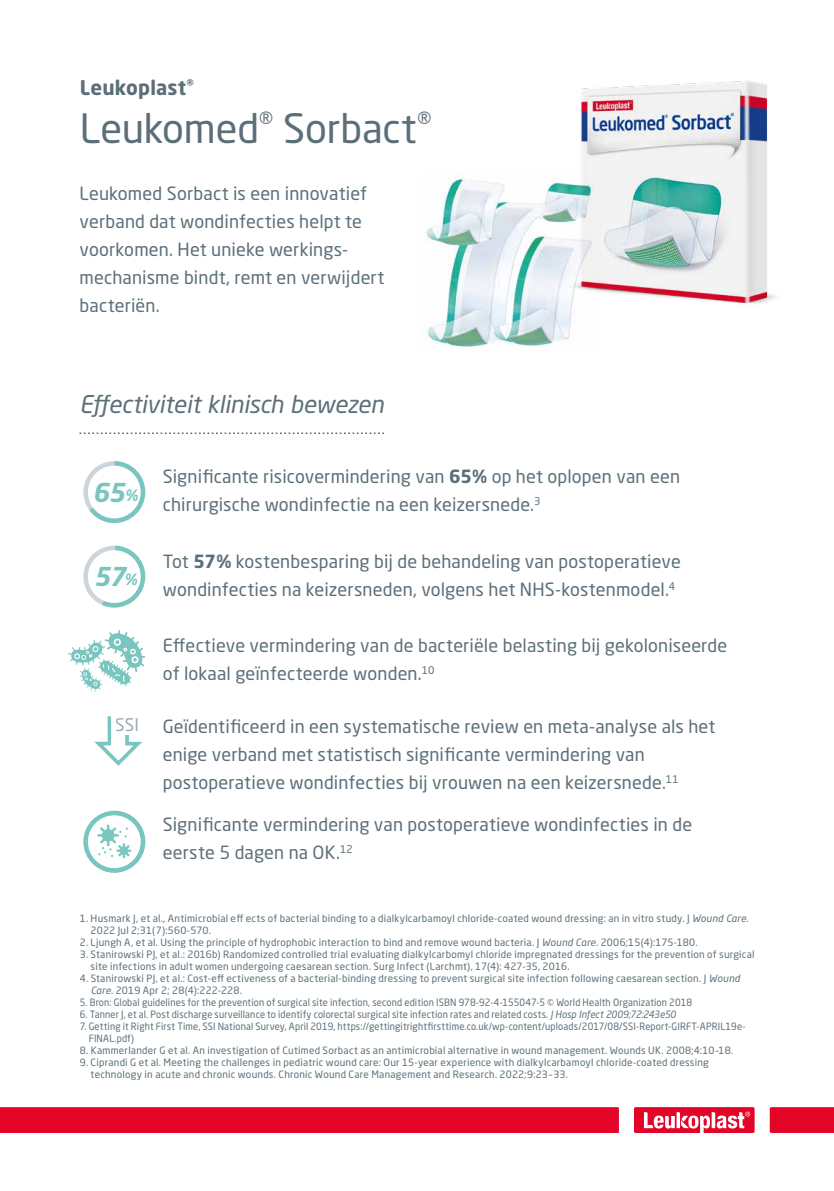
<style>
.page{position:relative;width:834px;height:1191px;background:#fff}
.page>*{position:absolute;margin:0;border:0;box-sizing:border-box;transform-origin:0 0}
.t1{font:40px "Neo Sans W1 G";letter-spacing:-.005em;color:#5c6f79}
.t2{font:italic 700 25.8px "Neo Sans W1 G";color:#79c6c0}
.t3{font:italic 24px "Neo Sans W1 G";letter-spacing:-.01em;color:#5c6f79}
.t4{font:700 20px "Neo Sans W1 G";letter-spacing:.01em;color:#5c6f79}
.t5{font:18px/28px "Neo Sans W1 G";letter-spacing:.005em;color:#5c6f79}
.t6{font:17.2px "Neo Sans W1 G";color:#9da9b1}
.t7{font:10.4px "Neo Sans W1 G";color:#5c6f79}
.t8{font:10px/12px "Neo Sans W1 G";letter-spacing:.02em;color:#5c6f79}
.t9{font:10px/12px "Neo Sans W1 G";letter-spacing:.02em;color:#5c6f79;scale:.94 1}
.s1{font-size:15.4px}
.s2{font-weight:700}
.s3{font-style:italic}
</style>
<div class="page">
<svg style="left:80px;top:432px;width:304px;height:2px"></svg>
<div style="left:83px;top:545px;width:62px;height:62px;background:#cdd5da;border-radius:50%"></div>
<svg style="left:102px;top:545px;width:43px;height:62px"></svg>
<div style="left:88px;top:550px;width:53px;height:53px;background:#fff;border-radius:50%"></div>
<div style="left:83px;top:461px;width:62px;height:62px;background:#cdd5da;border-radius:50%"></div>
<svg style="left:89px;top:461px;width:56px;height:62px"></svg>
<div style="left:88px;top:466px;width:53px;height:52px;background:#fff;border-radius:50%"></div>
<svg style="left:68px;top:630px;width:78px;height:62px"></svg>
<svg style="left:94px;top:716px;width:48px;height:50px"></svg>
<div style="left:114px;top:715px;width:31px;height:20px;background:#fff"></div>
<div style="left:111px;top:714px;width:5px;height:35px;background:#fff"></div>
<img style="left:581px;top:80px;width:195px;height:224px">
<img style="left:426px;top:172px;width:174px;height:175px">
<div style="left:0;top:1107px;width:618px;height:26px;background:#e40428"></div>
<div style="left:769px;top:1107px;width:64px;height:26px;background:#e40428"></div>
<svg style="left:634px;top:1107px;width:120px;height:26px"></svg>
<svg style="left:83px;top:810px;width:63px;height:63px"></svg>
<h3 class="t4" style="left:80px;top:74px;width:115px">Leukoplast<sup>®</sup></h3>
<h1 class="t1" style="left:80px;top:103px;width:353px">Leukomed<sup>®</sup> Sorbact<sup>®</sup></h1>
<h3 class="t5" style="left:80px;top:179px;width:306px">Leukomed Sorbact is een innovatief verband dat wondinfecties helpt te voorkomen. Het unieke werkings&shy;mechanisme bindt, remt en verwijdert bacteriën.</h3>
<h3 class="t3" style="left:80px;top:389px;width:306px">Effectiviteit klinisch bewezen</h3>
<h2 class="t2" style="left:92px;top:476px;width:47px">65<span class="s1">%</span></h2>
<h2 class="t2" style="left:94px;top:560px;width:45px">57<span class="s1">%</span></h2>
<h3 class="t6" style="left:115px;top:714px;width:25px">SSI</h3>
<h3 class="t5" style="left:163px;top:462px;width:518px">Significante risicovermindering van <span class="s2">65%</span> op het oplopen van een chirurgische wondinfectie na een keizersnede.</h3>
<p class="t7" style="left:534px;top:495px;width:8px">3</p>
<h3 class="t5" style="left:163px;top:547px;width:519px">Tot <span class="s2">57%</span> kostenbesparing bij de behandeling van postoperatieve wondinfecties na keizersneden, volgens het NHS-kostenmodel.</h3>
<p class="t7" style="left:668px;top:579px;width:8px">4</p>
<h3 class="t5" style="left:163px;top:631px;width:566px">Effectieve vermindering van de bacteriële belasting bij gekoloniseerde of lokaal geïnfecteerde wonden.<sup>10</sup></h3>
<h3 class="t5" style="left:163px;top:712px;width:554px">Geïdentificeerd in een systematische review en meta-analyse als het enige verband met statistisch significante vermindering van postoperatieve wondinfecties bij vrouwen na een keizersnede.<sup>11</sup></h3>
<h3 class="t5" style="left:163px;top:810px;width:531px">Significante vermindering van postoperatieve wondinfecties in de eerste 5 dagen na OK.<sup>12</sup></h3>
<p class="t8" style="left:91px;top:911px;width:659px;text-indent:-11px">1. Husmark J, et al., Antimicrobial eff ects of bacterial binding to a dialkylcarbamoyl chloride-coated wound dressing: an in vitro study. J <span class="s3">Wound Care</span>.<br>2022 Jul 2;31(7):560-570.</p>
<p class="t8" style="left:80px;top:935px;width:619px">2. Ljungh A, et al. Using the principle of hydrophobic interaction to bind and remove wound bacteria. J <span class="s3">Wound Care</span>. 2006;15(4):175-180.</p>
<p class="t8" style="left:91px;top:947px;width:665px;text-indent:-11px">3. Stanirowski PJ, et al.: 2016b) Randomized controlled trial evaluating dialkylcarbomyl chloride impregnated dressings for the prevention of surgical site infections in adult women undergoing caesarean section. Surg Infect (Larchmt), 17(4): 427-35, 2016.</p>
<p class="t8" style="left:91px;top:971px;width:650px;text-indent:-11px">4. Stanirowski PJ, et al.: Cost-eff ectiveness of a bacterial-binding dressing to prevent surgical site infection following caesarean section. J <span class="s3">Wound<br>Care</span>. 2019 Apr 2; 28(4):222-228.</p>
<p class="t9" style="left:80px;top:995px;width:653px">5. Bron: Global guidelines for the prevention of surgical site infection, second edition ISBN 978-92-4-155047-5 © World Health Organization 2018</p>
<p class="t9" style="left:80px;top:1007px;width:635px">6. Tanner J, et al. Post discharge surveillance to identify colorectal surgical site infection rates and related costs. <span class="s3">J Hosp Infect 2009;72:243e50</span></p>
<p class="t9" style="left:89px;top:1019px;width:700px;text-indent:-9px">7. Getting it Right First Time, SSI National Survey, April 2019, https://gettingitrightfirsttime.co.uk/wp-content/uploads/2017/08/SSI-Report-GIRFT-APRIL19e-<br>FINAL.pdf)</p>
<p class="t8" style="left:80px;top:1043px;width:654px">8. Kammerlander G et al. An investigation of Cutimed Sorbact as an antimicrobial alternative in wound management. Wounds UK. 2008;4:10–18.</p>
<p class="t8" style="left:91px;top:1055px;width:619px;text-indent:-11px">9. Ciprandi G et al. Meeting the challenges in pediatric wound care: Our 15-year experience with dialkylcarbamoyl chloride-coated dressing technology in acute and chronic wounds. Chronic Wound Care Management and Research. 2022;9:23–33.</p>
</div>
